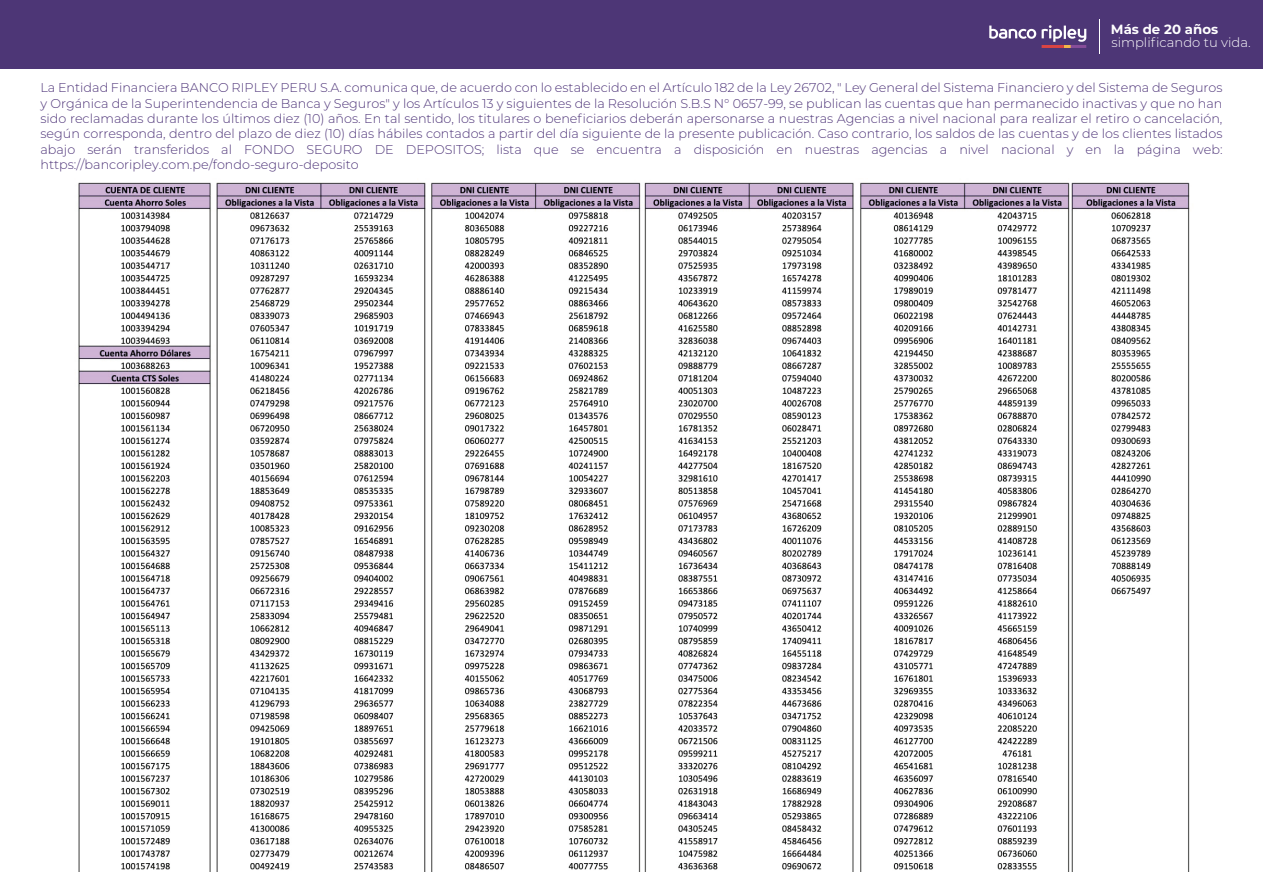
<style>
.page{position:relative;width:1263px;height:893px;background:#fff}
.page>*{position:absolute;margin:0;border:0;box-sizing:border-box;transform-origin:0 0}
.t1{font:700 13.35px "Montserrat";color:#fff}
.t2{font:300 13.2px "Montserrat";color:#fff}
.t3{font:300 12.75px/15.3px "Montserrat";color:#4d3378;text-align:justify}
</style>
<div class="page">
<div style="left:0;top:0;width:1263px;height:68px;background:#4d3676"></div>
<svg style="left:989px;top:25px;width:97px;height:23px"></svg>
<hr style="left:1099px;top:19px;width:1px;height:35px;background:#fff">
<img style="left:78px;top:182px;width:1112px;height:690px">
<p class="t1" style="left:1111px;top:20px;width:109px">Más de 20 años</p>
<p class="t2" style="left:1111px;top:33px;width:141px">simplificando tu vida.</p>
<p class="t3" style="left:40px;top:80px;width:1184px">La Entidad Financiera BANCO RIPLEY PERU S.A. comunica que, de acuerdo con lo establecido en el Artículo 182 de la Ley 26702, " Ley General del Sistema Financiero y del Sistema de Seguros y Orgánica de la Superintendencia de Banca y Seguros" y los Artículos 13 y siguientes de la Resolución S.B.S N° 0657-99, se publican las cuentas que han permanecido inactivas y que no han sido reclamadas durante los últimos diez (10) años. En tal sentido, los titulares o beneficiarios deberán apersonarse a nuestras Agencias a nivel nacional para realizar el retiro o cancelación, según corresponda, dentro del plazo de diez (10) días hábiles contados a partir del día siguiente de la presente publicación. Caso contrario, los saldos de las cuentas y de los clientes listados abajo serán transferidos al FONDO SEGURO DE DEPOSITOS; lista que se encuentra a disposición en nuestras agencias a nivel nacional y en la página web: https://bancoripley.com.pe/fondo-seguro-deposito</p>
</div>
